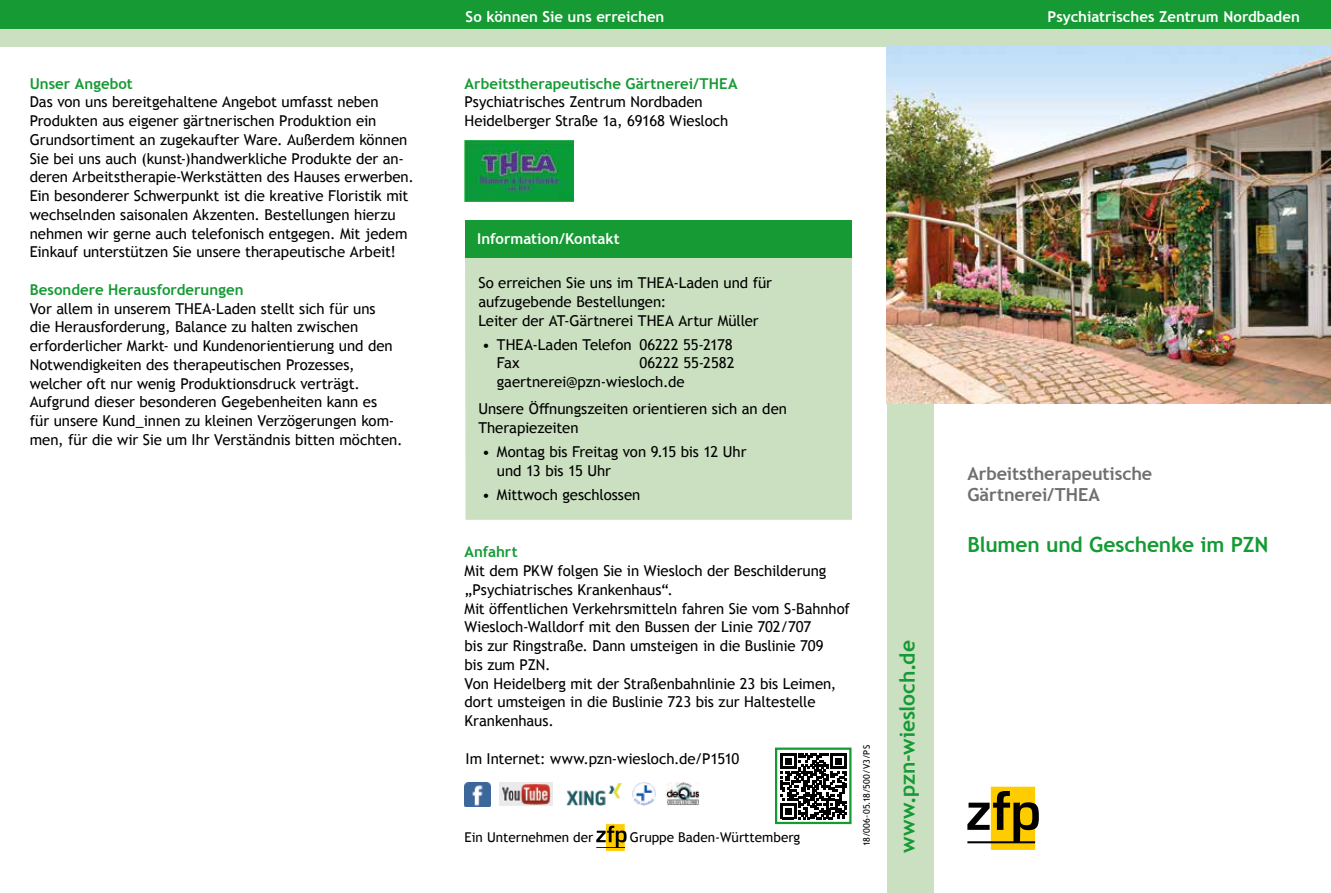
<style>
.page{position:relative;width:1331px;height:893px;background:#fff}
.page>*{position:absolute;margin:0;border:0;box-sizing:border-box;transform-origin:0 0}
.t1{font:700 21px "Trebuchet MS";letter-spacing:-.01em;color:#159a34}
.t2{font:700 18px/21px "Trebuchet MS";letter-spacing:-.005em;color:#706f6f}
.t3{font:15px/18.8px "Trebuchet MS";letter-spacing:-.005em;color:#000}
.t4{font:700 15px "Trebuchet MS";color:#159a34}
.t5{font:700 15px "Trebuchet MS";color:#fff}
.t6{font:13.5px "Trebuchet MS";color:#000}
.t7{font:9px "Trebuchet MS";letter-spacing:.025em;color:#000}
</style>
<div class="page">
<div style="left:991px;top:787px;width:44px;height:63px;background:#fc0"></div>
<svg style="left:967px;top:791px;width:72px;height:52px"></svg>
<div style="left:606px;top:824px;width:19px;height:27px;background:#fc0"></div>
<svg style="left:596px;top:826px;width:30px;height:22px"></svg>
<img style="left:666px;top:783px;width:34px;height:22px">
<img style="left:633px;top:783px;width:22px;height:22px">
<img style="left:500px;top:782px;width:53px;height:23px">
<img style="left:465px;top:782px;width:26px;height:24px">
<img style="left:566px;top:783px;width:56px;height:23px">
<div style="left:887px;top:403px;width:46px;height:490px;background:#cbe0c1"></div>
<div style="left:0;top:0;width:1331px;height:30px;background:#159a34"></div>
<div style="left:0;top:30px;width:1331px;height:17px;background:#cbe0c1"></div>
<img style="left:887px;top:47px;width:444px;height:357px">
<svg style="left:775px;top:747px;width:77px;height:78px"></svg>
<img style="left:465px;top:140px;width:109px;height:61px">
<div style="left:465px;top:257px;width:387px;height:263px;background:#cbe0c1"></div>
<div style="left:465px;top:220px;width:386px;height:37px;background:#159a34"></div>
<p class="t4" style="left:30px;top:74px;width:105px">Unser Angebot</p>
<p class="t3" style="left:30px;top:92px;width:386px">Das von uns bereitgehaltene Angebot umfasst neben Produkten aus eigener gärtnerischen Produktion ein Grundsortiment an zugekaufter Ware. Außerdem können Sie bei uns auch (kunst-)handwerkliche Produkte der an&shy;deren Arbeitstherapie-Werkstätten des Hauses erwerben.<br>Ein besonderer Schwerpunkt ist die kreative Floristik mit wechselnden saisonalen Akzenten. Bestellungen hierzu nehmen wir gerne auch telefonisch entgegen. Mit jedem Einkauf unterstützen Sie unsere therapeutische Arbeit!</p>
<p class="t4" style="left:30px;top:280px;width:215px">Besondere Herausforderungen</p>
<p class="t3" style="left:30px;top:299px;width:374px">Vor allem in unserem THEA-Laden stellt sich für uns<br>die Herausforderung, Balance zu halten zwischen erforderlicher Markt- und Kundenorientierung und den Notwendigkeiten des therapeutischen Prozesses, welcher oft nur wenig Produktionsdruck verträgt.<br>Aufgrund dieser besonderen Gegebenheiten kann es<br>für unsere Kund_innen zu kleinen Verzögerungen kom&shy;men, für die wir Sie um Ihr Verständnis bitten möchten.</p>
<p class="t5" style="left:466px;top:7px;width:200px">So können Sie uns erreichen</p>
<p class="t5" style="left:1047px;top:7px;width:254px">Psychiatrisches Zentrum Nordbaden</p>
<p class="t4" style="left:465px;top:74px;width:275px">Arbeitstherapeutische Gärtnerei/THEA</p>
<p class="t3" style="left:465px;top:92px;width:265px">Psychiatrisches Zentrum Nordbaden<br>Heidelberger Straße 1a, 69168 Wiesloch</p>
<p class="t5" style="left:477px;top:229px;width:144px">Information/Kontakt</p>
<p class="t3" style="left:478px;top:273px;width:295px">So erreichen Sie uns im THEA-Laden und für aufzugebende Bestellungen:<br>Leiter der AT-Gärtnerei THEA Artur Müller</p>
<p class="t3" style="left:497px;top:335px;width:237px;text-indent:-15px">• THEA-Laden Telefon 06222 55-2178<br>Fax</p>
<p class="t3" style="left:497px;top:354px;width:239px;text-indent:143px">06222 55-2582 gaertnerei@pzn-wiesloch.de</p>
<p class="t3" style="left:478px;top:400px;width:310px">Unsere Öffnungszeiten orientieren sich an den<br>Therapiezeiten</p>
<p class="t3" style="left:497px;top:442px;width:251px;text-indent:-15px">• Montag bis Freitag von 9.15 bis 12 Uhr und 13 bis 15 Uhr</p>
<p class="t3" style="left:482px;top:485px;width:160px">• Mittwoch geschlossen</p>
<p class="t4" style="left:465px;top:543px;width:55px">Anfahrt</p>
<p class="t3" style="left:465px;top:561px;width:387px">Mit dem PKW folgen Sie in Wiesloch der Beschilderung „Psychiatrisches Krankenhaus“.<br>Mit öffentlichen Verkehrsmitteln fahren Sie vom S-Bahnhof Wiesloch-Walldorf mit den Bussen der Linie 702/707<br>bis zur Ringstraße. Dann umsteigen in die Buslinie 709<br>bis zum PZN.<br>Von Heidelberg mit der Straßenbahnlinie 23 bis Leimen, dort umsteigen in die Buslinie 723 bis zur Haltestelle Krankenhaus.</p>
<p class="t3" style="left:466px;top:749px;width:275px">Im Internet: www.pzn-wiesloch.de/P1510</p>
<p class="t6" style="left:465px;top:828px;width:130px">Ein Unternehmen der</p>
<p class="t6" style="left:630px;top:828px;width:172px">Gruppe Baden-Württemberg</p>
<p class="t7" style="left:861px;top:846px;width:103px;rotate:-90deg">18/006-05.18/500/V3/PS</p>
<h1 class="t1" style="left:894px;top:853px;width:214px;rotate:-90deg">www.pzn-wiesloch.de</h1>
<p class="t2" style="left:967px;top:463px;width:186px">Arbeitstherapeutische<br>Gärtnerei/THEA</p>
<h1 class="t1" style="left:967px;top:532px;width:302px">Blumen und Geschenke im PZN</h1>
</div>
